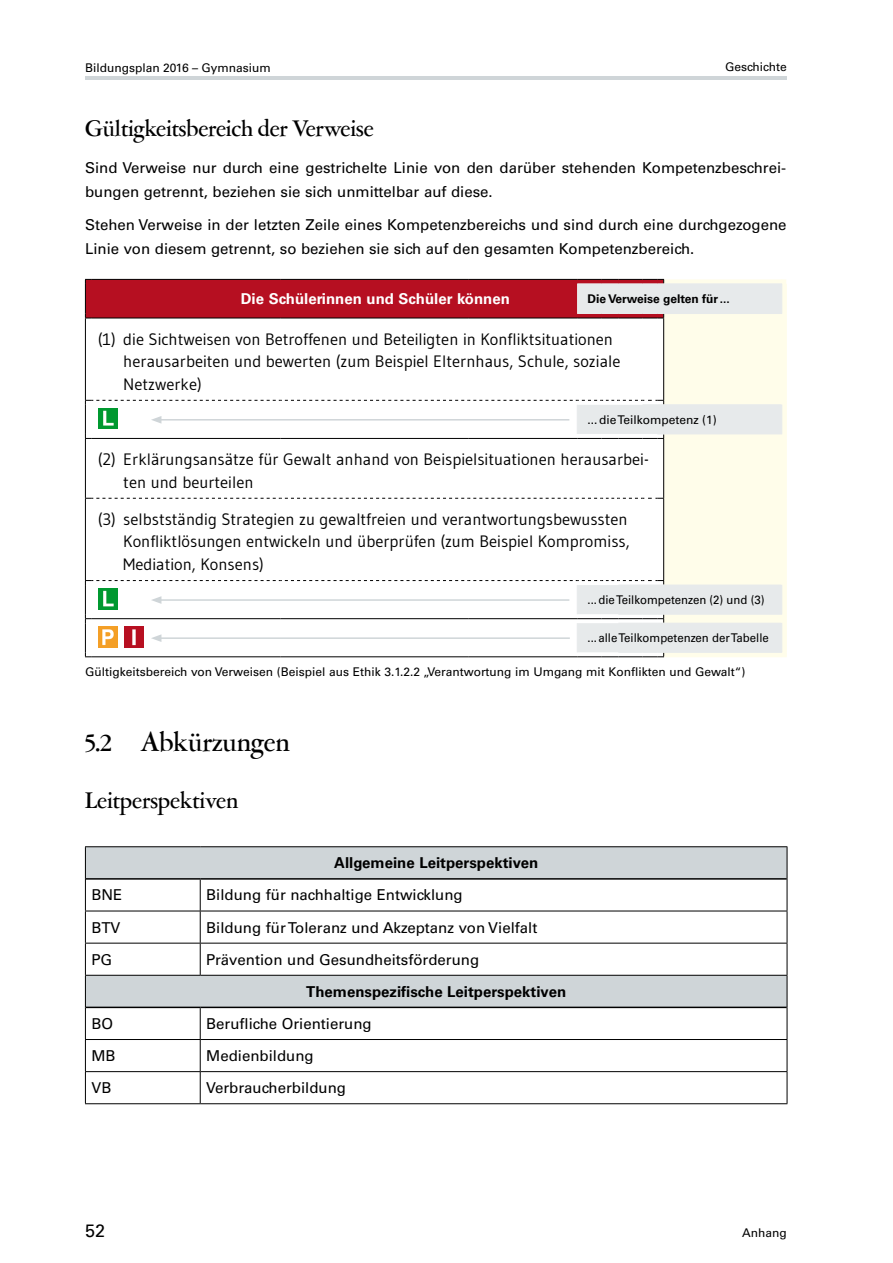
<style>
.page{position:relative;width:893px;height:1263px;background:#fff}
.page>*{position:absolute;margin:0;border:0;box-sizing:border-box;transform-origin:0 0}
.t1{font:500 30px "Garamont Amst SH";color:#000}
.t2{font:500 25.5px "Garamont Amst SH";color:#000}
.t3{font:18px "Univers LT Std";color:#000}
.t4{font:16.5px/22.5px "Gudea";color:#000}
.t5{font:15px/24px "Univers LT Std";color:#000}
.t6{font:700 15px "Univers LT Std";color:#000}
.t7{font:700 15px "Univers LT Std";color:#fff}
.t8{font:12px "Univers LT Std";color:#000}
.t9{font:12px "Univers LT Std";color:#000;scale:.95 1}
.t10{font:700 12px "Univers LT Std";color:#000}
</style>
<div class="page">
<hr style="left:85px;top:77px;width:702px;height:3px;background:#cfd5d8">
<div style="left:664px;top:279px;width:122px;height:377px;background:#fffdea"></div>
<svg style="left:577px;top:284px;width:205px;height:368px;fill:#fffdeb"></svg>
<hr style="left:85px;top:318px;width:1px;height:82px;background:#000">
<hr style="left:85px;top:439px;width:1px;height:59px;background:#000">
<hr style="left:85px;top:499px;width:1px;height:81px;background:#000">
<hr style="left:664px;top:404px;width:118px;height:1px;background:#e7eaeb">
<hr style="left:664px;top:585px;width:118px;height:1px;background:#e7eaeb">
<hr style="left:664px;top:623px;width:118px;height:1px;background:#e7eaeb">
<hr style="left:664px;top:656px;width:118px;height:1px;background:#fffdea">
<hr style="left:663px;top:499px;width:1px;height:81px;background:#000">
<hr style="left:663px;top:439px;width:1px;height:59px;background:#000">
<hr style="left:663px;top:318px;width:1px;height:82px;background:#000">
<svg style="left:85px;top:498px;width:579px;height:1px"></svg>
<hr style="left:786px;top:318px;width:1px;height:82px;background:#fffdea">
<hr style="left:786px;top:438px;width:1px;height:60px;background:#fffdea">
<hr style="left:786px;top:498px;width:1px;height:82px;background:#fffdea">
<svg style="left:781px;top:279px;width:6px;height:39px"></svg>
<hr style="left:664px;top:283px;width:118px;height:1px;background:#e7eaeb">
<svg style="left:85px;top:279px;width:579px;height:40px;background:#b32a39"></svg>
<hr style="left:664px;top:313px;width:118px;height:1px;background:#e7eaeb">
<svg style="left:781px;top:400px;width:6px;height:38px"></svg>
<hr style="left:664px;top:434px;width:118px;height:1px;background:#e7eaeb">
<hr style="left:664px;top:614px;width:118px;height:1px;background:#e7eaeb">
<hr style="left:664px;top:652px;width:118px;height:1px;background:#e7eaeb">
<svg style="left:781px;top:580px;width:6px;height:77px"></svg>
<svg style="left:85px;top:400px;width:579px;height:39px"></svg>
<svg style="left:85px;top:580px;width:579px;height:77px"></svg>
<svg style="left:86px;top:847px;width:701px;height:160px"></svg>
<hr style="left:85px;top:879px;width:1px;height:32px;background:#000">
<hr style="left:200px;top:880px;width:1px;height:31px;background:#000">
<hr style="left:787px;top:879px;width:1px;height:32px;background:#000">
<hr style="left:85px;top:911px;width:115px;height:1px;background:#000">
<hr style="left:85px;top:911px;width:1px;height:32px;background:#000">
<hr style="left:200px;top:911px;width:587px;height:1px;background:#000">
<hr style="left:200px;top:911px;width:1px;height:32px;background:#000">
<hr style="left:787px;top:911px;width:1px;height:32px;background:#000">
<hr style="left:85px;top:943px;width:115px;height:1px;background:#000">
<hr style="left:85px;top:943px;width:1px;height:32px;background:#000">
<hr style="left:200px;top:943px;width:587px;height:1px;background:#000">
<hr style="left:200px;top:943px;width:1px;height:32px;background:#000">
<hr style="left:787px;top:943px;width:1px;height:32px;background:#000">
<hr style="left:85px;top:1007px;width:1px;height:32px;background:#000">
<hr style="left:200px;top:1008px;width:1px;height:31px;background:#000">
<hr style="left:787px;top:1007px;width:1px;height:32px;background:#000">
<hr style="left:85px;top:1039px;width:115px;height:1px;background:#000">
<hr style="left:85px;top:1040px;width:1px;height:31px;background:#000">
<hr style="left:200px;top:1039px;width:587px;height:1px;background:#000">
<hr style="left:200px;top:1040px;width:1px;height:31px;background:#000">
<hr style="left:787px;top:1040px;width:1px;height:31px;background:#000">
<hr style="left:85px;top:1071px;width:115px;height:1px;background:#000">
<hr style="left:85px;top:1072px;width:1px;height:31px;background:#000">
<hr style="left:200px;top:1071px;width:587px;height:1px;background:#000">
<hr style="left:200px;top:1072px;width:1px;height:31px;background:#000">
<hr style="left:787px;top:1072px;width:1px;height:31px;background:#000">
<hr style="left:85px;top:1103px;width:115px;height:1px;background:#000">
<hr style="left:200px;top:1103px;width:587px;height:1px;background:#000">
<hr style="left:85px;top:846px;width:115px;height:1px;background:#000">
<hr style="left:85px;top:847px;width:1px;height:32px;background:#000">
<hr style="left:200px;top:846px;width:587px;height:1px;background:#000">
<hr style="left:787px;top:847px;width:1px;height:32px;background:#000">
<hr style="left:787px;top:976px;width:1px;height:31px;background:#000">
<hr style="left:86px;top:878px;width:114px;height:2px;background:#000">
<hr style="left:200px;top:878px;width:587px;height:2px;background:#000">
<hr style="left:85px;top:975px;width:115px;height:1px;background:#000">
<hr style="left:85px;top:976px;width:1px;height:31px;background:#000">
<hr style="left:200px;top:975px;width:587px;height:1px;background:#000">
<hr style="left:86px;top:1007px;width:114px;height:1px;background:#000">
<hr style="left:200px;top:1007px;width:587px;height:1px;background:#000">
<p class="t8" style="left:85px;top:61px;width:187px">Bildungsplan 2016 – Gymnasium</p>
<p class="t8" style="left:725px;top:60px;width:63px">Geschichte</p>
<h2 class="t2" style="left:85px;top:116px;width:290px">Gültigkeitsbereich der Verweise</h2>
<p class="t5" style="left:85px;top:156px;width:703px">Sind Verweise nur durch eine gestrichelte Linie von den darüber stehenden Kompetenzbeschrei&shy;bungen getrennt, beziehen sie sich unmittelbar auf diese.</p>
<p class="t5" style="left:85px;top:212px;width:703px">Stehen Verweise in der letzten Zeile eines Kompetenzbereichs und sind durch eine durchgezogene<br>Linie von diesem getrennt, so beziehen sie sich auf den gesamten Kompetenzbereich.</p>
<p class="t7" style="left:241px;top:290px;width:271px">Die Schülerinnen und Schüler können</p>
<p class="t10" style="left:587px;top:292px;width:144px">Die Verweise gelten für...</p>
<p class="t4" style="left:123px;top:327px;width:499px;text-indent:-26px">(1) die Sichtweisen von Betroffenen und Beteiligten in Konfliktsituationen herausarbeiten und bewerten (zum Beispiel Elternhaus, Schule, soziale<br>Netzwerke)</p>
<p class="t8" style="left:587px;top:412px;width:131px">...die Teilkompetenz (1)</p>
<p class="t4" style="left:123px;top:448px;width:527px;text-indent:-26px">(2) Erklärungsansätze für Gewalt anhand von Beispielsituationen herausarbei&shy;ten und beurteilen</p>
<p class="t4" style="left:123px;top:508px;width:508px;text-indent:-26px">(3) selbstständig Strategien zu gewaltfreien und verantwortungsbewussten<br>Konfliktlösungen entwickeln und überprüfen (zum Beispiel Kompromiss,<br>Mediation, Konsens)</p>
<p class="t9" style="left:587px;top:593px;width:188px">...die Teilkompetenzen (2) und (3)</p>
<p class="t9" style="left:587px;top:631px;width:192px">...alle Teilkompetenzen der Tabelle</p>
<p class="t8" style="left:85px;top:664px;width:662px">Gültigkeitsbereich von Verweisen (Beispiel aus Ethik 3.1.2.2 „Verantwortung im Umgang mit Konflikten und Gewalt“)</p>
<h1 class="t1" style="left:85px;top:728px;width:206px">5.2 Abkürzungen</h1>
<h2 class="t2" style="left:85px;top:788px;width:155px">Leitperspektiven</h2>
<p class="t6" style="left:334px;top:854px;width:206px">Allgemeine Leitperspektiven</p>
<p class="t5" style="left:91px;top:883px;width:32px">BNE</p>
<p class="t5" style="left:206px;top:883px;width:258px">Bildung für nachhaltige Entwicklung</p>
<p class="t5" style="left:91px;top:915px;width:31px">BTV</p>
<p class="t5" style="left:206px;top:915px;width:333px">Bildung für Toleranz und Akzeptanz von Vielfalt</p>
<p class="t5" style="left:91px;top:947px;width:22px">PG</p>
<p class="t5" style="left:206px;top:947px;width:275px">Prävention und Gesundheitsförderung</p>
<p class="t6" style="left:306px;top:983px;width:261px">Themenspezifische Leitperspektiven</p>
<p class="t5" style="left:91px;top:1012px;width:23px">BO</p>
<p class="t5" style="left:206px;top:1012px;width:167px">Berufliche Orientierung</p>
<p class="t5" style="left:91px;top:1044px;width:26px">MB</p>
<p class="t5" style="left:206px;top:1044px;width:109px">Medienbildung</p>
<p class="t5" style="left:91px;top:1076px;width:22px">VB</p>
<p class="t5" style="left:206px;top:1076px;width:141px">Verbraucherbildung</p>
<p class="t3" style="left:85px;top:1220px;width:22px">52</p>
<p class="t8" style="left:742px;top:1226px;width:46px">Anhang</p>
</div>
